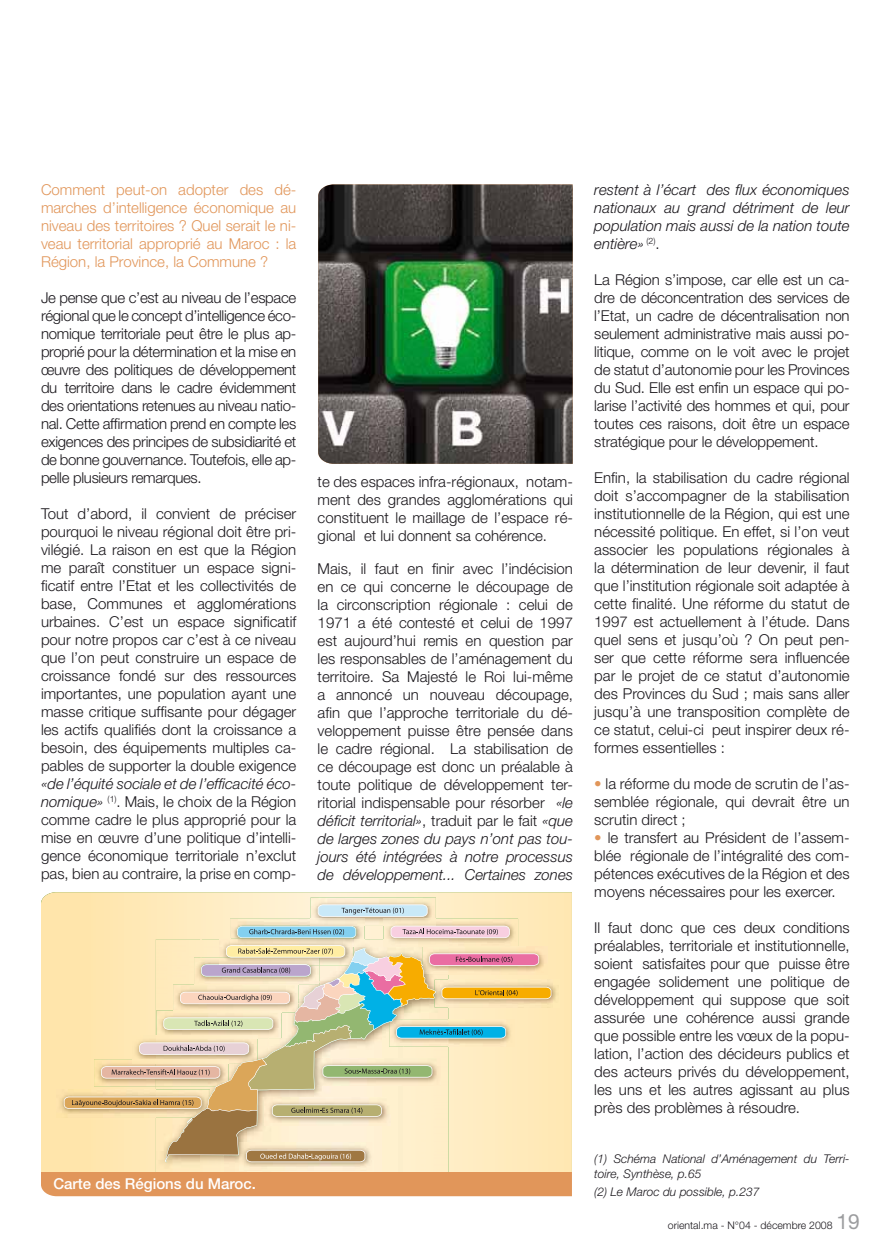
<style>
.page{position:relative;width:890px;height:1260px;background:#fff}
.page>*{position:absolute;margin:0;border:0;box-sizing:border-box;transform-origin:0 0}
.t1{font:300 15px/18px "Helvetica Neue";color:#1a171c;text-align:justify}
.t2{font:300 15px/18px "Helvetica Neue";color:#e1965a;text-align:justify}
.t3{font:italic 300 15px/18px "Helvetica Neue";color:#1a171c;text-align:justify}
.t4{font:500 15px "Helvetica Neue";color:#fff}
.t5{font:italic 300 12px/14.4px "Helvetica Neue";color:#1a171c}
.t6{font:300 10.5px "Helvetica Neue";color:#1a171c}
.s1{font-style:italic}
.s2{font-style:normal}
.s3{color:#e1965a}
.s4{font-weight:400;font-size:21px;color:#9c9d9f}
</style>
<div class="page">
<img style="left:318px;top:184px;width:254px;height:280px">
<div style="left:41px;top:1172px;width:530px;height:24px;background:#e1965a"></div>
<svg style="left:41px;top:892px;width:530px;height:280px"></svg>
<img style="left:246px;top:1162px;width:202px;height:10px">
<img style="left:156px;top:1162px;width:45px;height:10px">
<img style="left:223px;top:1162px;width:23px;height:10px">
<img style="left:201px;top:1162px;width:22px;height:10px">
<img style="left:230px;top:919px;width:134px;height:7px">
<img style="left:57px;top:1089px;width:7px;height:28px">
<img style="left:551px;top:980px;width:8px;height:27px">
<img style="left:239px;top:1162px;width:134px;height:8px">
<img style="left:310px;top:897px;width:125px;height:28px">
<img style="left:310px;top:919px;width:54px;height:6px">
<svg style="left:317px;top:904px;width:110px;height:13px"></svg>
<img style="left:383px;top:918px;width:135px;height:8px">
<img style="left:383px;top:918px;width:52px;height:7px">
<svg style="left:64px;top:926px;width:487px;height:236px"></svg>
<p class="t2" style="left:41px;top:182px;width:257px">Comment peut-on adopter des dé&shy;marches d’intelligence économique au niveau des territoires ? Quel serait le ni&shy;veau territorial approprié au Maroc : la Région, la Province, la Commune ?</p>
<p class="t1" style="left:41px;top:290px;width:257px">Je pense que c’est au niveau de l’espace régional que le concept d’intelligence éco&shy;nomique territoriale peut être le plus ap&shy;proprié pour la détermination et la mise en œuvre des politiques de développement du territoire dans le cadre évidemment des orientations retenues au niveau natio&shy;nal. Cette affirmation prend en compte les exigences des principes de subsidiarité et de bonne gouvernance. Toutefois, elle ap&shy;pelle plusieurs remarques.</p>
<p class="t1" style="left:41px;top:506px;width:257px">Tout d’abord, il convient de préciser pourquoi le niveau régional doit être pri&shy;vilégié. La raison en est que la Région me paraît constituer un espace signi&shy;ficatif entre l’Etat et les collectivités de base, Communes et agglomérations urbaines. C’est un espace significatif pour notre propos car c’est à ce niveau que l’on peut construire un espace de croissance fondé sur des ressources importantes, une population ayant une masse critique suffisante pour dégager les actifs qualifiés dont la croissance a besoin, des équipements multiples ca&shy;pables de supporter la double exigence</p>
<p class="t1" style="left:41px;top:776px;width:257px"><span class="s1">«de l’équité sociale et de l’efficacité éco&shy;nomique»</span> <sup>(1)</sup>. Mais, le choix de la Région comme cadre le plus approprié pour la mise en œuvre d’une politique d’intelli&shy;gence économique territoriale n’exclut pas, bien au contraire, la prise en comp-</p>
<p class="t1" style="left:317px;top:474px;width:257px">te des espaces infra-régionaux, notam&shy;ment des grandes agglomérations qui constituent le maillage de l’espace ré&shy;gional et lui donnent sa cohérence.</p>
<p class="t1" style="left:317px;top:561px;width:257px">Mais, il faut en finir avec l’indécision en ce qui concerne le découpage de la circonscription régionale : celui de 1971 a été contesté et celui de 1997 est aujourd’hui remis en question par les responsables de l’aménagement du territoire. Sa Majesté le Roi lui-même a annoncé un nouveau découpage, afin que l’approche territoriale du dé&shy;veloppement puisse être pensée dans le cadre régional. La stabilisation de ce découpage est donc un préalable à toute politique de développement ter&shy;ritorial indispensable pour résorber <span class="s1">«le déficit territorial»</span>, traduit par le fait <span class="s1">«que de larges zones du pays n’ont pas tou&shy;jours été intégrées à notre processus de développement... Certaines zones</span></p>
<p class="t4" style="left:53px;top:1178px;width:204px">Carte des Régions du Maroc.</p>
<p class="t3" style="left:594px;top:182px;width:257px">restent à l’écart des flux économiques nationaux au grand détriment de leur population mais aussi de la nation toute entière» <sup>(2)</sup><span class="s2">.</span></p>
<p class="t1" style="left:594px;top:272px;width:257px">La Région s’impose, car elle est un ca&shy;dre de déconcentration des services de l’Etat, un cadre de décentralisation non seulement administrative mais aussi po&shy;litique, comme on le voit avec le projet de statut d’autonomie pour les Provinces du Sud. Elle est enfin un espace qui po&shy;larise l’activité des hommes et qui, pour toutes ces raisons, doit être un espace stratégique pour le développement.</p>
<p class="t1" style="left:594px;top:470px;width:257px">Enfin, la stabilisation du cadre régional doit s’accompagner de la stabilisation institutionnelle de la Région, qui est une nécessité politique. En effet, si l’on veut associer les populations régionales à la détermination de leur devenir, il faut que l’institution régionale soit adaptée à cette finalité. Une réforme du statut de 1997 est actuellement à l’étude. Dans quel sens et jusqu’où ? On peut pen&shy;ser que cette réforme sera influencée par le projet de ce statut d’autonomie des Provinces du Sud ; mais sans aller jusqu’à une transposition complète de ce statut, celui-ci peut inspirer deux ré&shy;formes essentielles :</p>
<p class="t1" style="left:594px;top:776px;width:257px"><span class="s3">•</span> la réforme du mode de scrutin de l’as&shy;semblée régionale, qui devrait être un scrutin direct ;</p>
<p class="t1" style="left:594px;top:830px;width:257px"><span class="s3">•</span> le transfert au Président de l’assem&shy;blée régionale de l’intégralité des com&shy;pétences exécutives de la Région et des moyens nécessaires pour les exercer.</p>
<p class="t1" style="left:594px;top:920px;width:257px">Il faut donc que ces deux conditions préalables, territoriale et institutionnelle, soient satisfaites pour que puisse être engagée solidement une politique de développement qui suppose que soit assurée une cohérence aussi grande que possible entre les vœux de la popu&shy;lation, l’action des décideurs publics et des acteurs privés du développement, les uns et les autres agissant au plus près des problèmes à résoudre.</p>
<p class="t5" style="left:594px;top:1153px;width:257px">(1) Schéma National d’Aménagement du Terri&shy;toire, Synthèse, p.65</p>
<p class="t5" style="left:594px;top:1185px;width:166px">(2) Le Maroc du possible, p.237</p>
<p class="t6" style="left:667px;top:1221px;width:193px">oriental.ma - N°04 - décembre 2008 <span class="s4">19</span></p>
</div>
